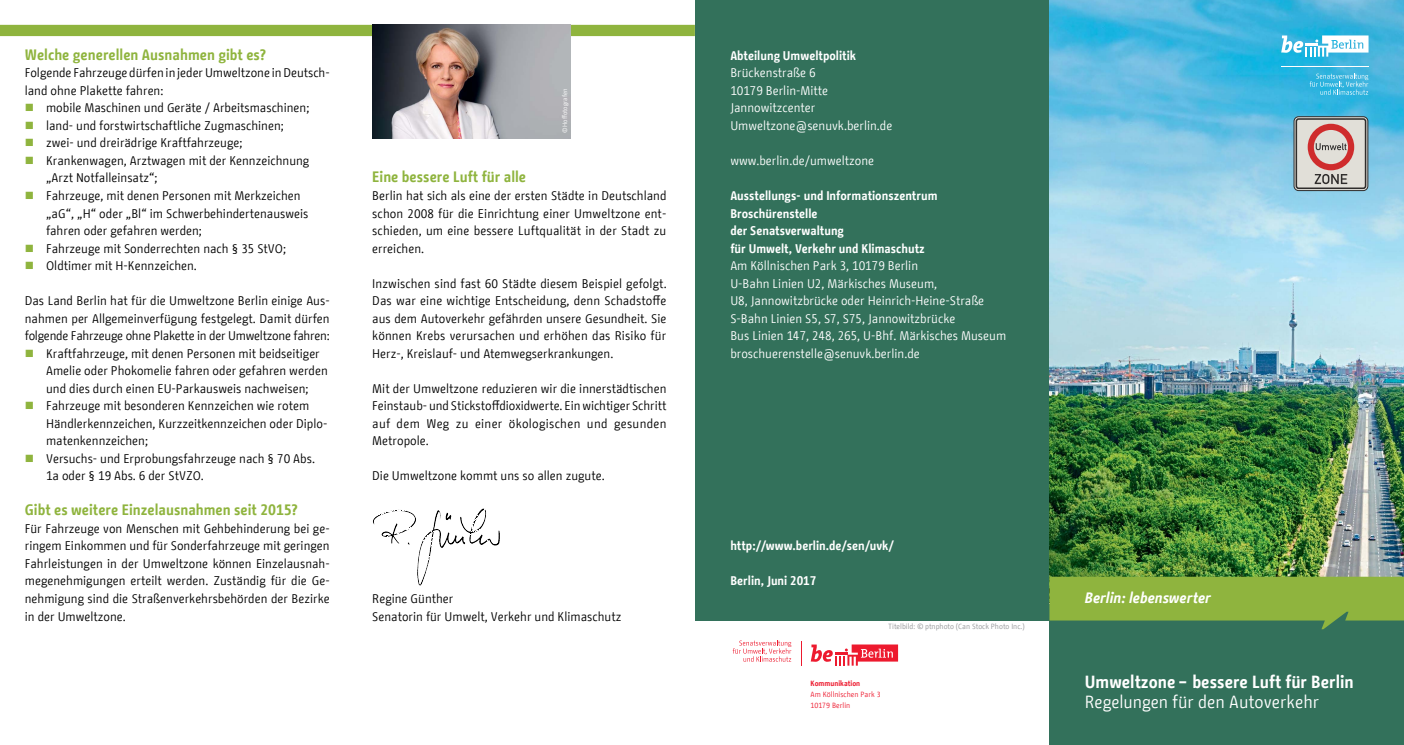
<style>
.page{position:relative;width:1404px;height:745px;background:#fff}
.page>*{position:absolute;margin:0;border:0;box-sizing:border-box;transform-origin:0 0}
._01_01_Umschlag_Tite{font:700 17.5px "BMF Change";color:#fff}
._01_01_Umschlag_Tite-2{font:17.5px "BMF Change";color:#fff}
._02_01_Innen_Kapitel{font:700 15px "BMF Change";color:#8fb43e}
._01_03_Umschlag_Kont{font:italic 700 15px "BMF Change";color:#fff}
._02_03_Innen_Fließte{font:12.5px/17.5px "BMF Change";color:#000;text-align:justify}
._02_04_Innen_Aufzähl{font:12.5px/17.5px "BMF Change";color:#000}
._03_03_Rückseite_Fli{font:12.5px "BMF Change";color:#fff}
._03_02_Rückseite_Tit{font:700 12.5px "BMF Change";color:#fff}
._02_08_Innen_Copyrig{font:7.5px "BMF Change";color:#939598}
._03_01_Absender{font:7.5px "BMF Change";color:#ed1a2e}
._03_01_Absender-2{font:700 7.5px "BMF Change";color:#ed1a2e}
._02_08_Innen_Copyrig-2{font:6.38px "BMF Change";color:#fff}
</style>
<div class="page">
<div style="left:0;top:25px;width:689px;height:11px;background:#8fb43e"></div>
<div style="left:1049px;top:0;width:354px;height:744px;background:#33715b"></div>
<div style="left:694px;top:0;width:355px;height:620px;background:#33715b"></div>
<img style="left:1049px;top:0;width:354px;height:576px">
<div style="left:1293px;top:116px;width:74px;height:74px;border:1px solid #2f2d2c;border-radius:5px"></div>
<div style="left:1296px;top:119px;width:69px;height:69px;background:#e1dfd8;border-radius:2px"></div>
<div style="left:1295px;top:118px;width:71px;height:71px;border:2px solid #2f2d2c;border-radius:2px"></div>
<div style="left:1307px;top:124px;width:46px;height:46px;background:#cf2c2d;border-radius:50%"></div>
<div style="left:1313px;top:130px;width:34px;height:34px;background:#e1dfd8;border-radius:50%"></div>
<svg style="left:1314px;top:174px;width:32px;height:10px"></svg>
<svg style="left:1315px;top:143px;width:31px;height:7px"></svg>
<svg style="left:1280px;top:35px;width:88px;height:22px;background:#96d9ee"></svg>
<hr style="left:1280px;top:66px;width:88px;height:1px;background:#fff">
<svg style="left:1309px;top:73px;width:59px;height:22px"></svg>
<svg style="left:1049px;top:576px;width:354px;height:53px"></svg>
<img style="left:372px;top:25px;width:198px;height:114px">
<svg style="left:373px;top:508px;width:127px;height:78px"></svg>
<svg style="left:810px;top:644px;width:88px;height:21px"></svg>
<svg style="left:732px;top:640px;width:59px;height:21px"></svg>
<p class="_02_01_Innen_Kapitel" style="left:25px;top:44px;width:242px">Welche generellen Ausnahmen gibt es?</p>
<p class="_02_03_Innen_Fließte" style="left:25px;top:64px;width:306px">Folgende Fahrzeuge dürfen in jeder Umweltzone in Deutsch&shy;land ohne Plakette fahren:</p>
<p class="_02_04_Innen_Aufzähl" style="left:46px;top:99px;width:265px">mobile Maschinen und Geräte / Arbeitsmaschinen;</p>
<p class="_02_04_Innen_Aufzähl" style="left:46px;top:117px;width:239px">land- und forstwirtschaftliche Zugmaschinen;</p>
<p class="_02_04_Innen_Aufzähl" style="left:46px;top:134px;width:198px">zwei- und dreirädrige Kraftfahrzeuge;</p>
<p class="_02_04_Innen_Aufzähl" style="left:46px;top:152px;width:265px">Krankenwagen, Arztwagen mit der Kennzeichnung „Arzt Notfalleinsatz“;</p>
<p class="_02_04_Innen_Aufzähl" style="left:46px;top:187px;width:264px">Fahrzeuge, mit denen Personen mit Merkzeichen „aG“, „H“ oder „Bl“ im Schwerbehindertenausweis fahren oder gefahren werden;</p>
<p class="_02_04_Innen_Aufzähl" style="left:46px;top:239px;width:241px">Fahrzeuge mit Sonderrechten nach § 35 StVO;</p>
<p class="_02_04_Innen_Aufzähl" style="left:46px;top:257px;width:152px">Oldtimer mit H-Kennzeichen.</p>
<p class="_02_03_Innen_Fließte" style="left:25px;top:292px;width:306px">Das Land Berlin hat für die Umweltzone Berlin einige Aus&shy;nahmen per Allgemeinverfügung festgelegt. Damit dürfen folgende Fahrzeuge ohne Plakette in der Umweltzone fahren:</p>
<p class="_02_04_Innen_Aufzähl" style="left:46px;top:344px;width:283px">Kraftfahrzeuge, mit denen Personen mit beidseitiger<br>Amelie oder Phokomelie fahren oder gefahren werden und dies durch einen EU-Parkausweis nachweisen;</p>
<p class="_02_04_Innen_Aufzähl" style="left:46px;top:397px;width:283px">Fahrzeuge mit besonderen Kennzeichen wie rotem<br>Händlerkennzeichen, Kurzzeitkennzeichen oder Diplo&shy;matenkennzeichen;</p>
<p class="_02_04_Innen_Aufzähl" style="left:46px;top:449px;width:270px">Versuchs- und Erprobungsfahrzeuge nach § 70 Abs.<br>1a oder § 19 Abs. 6 der StVZO.</p>
<p class="_02_01_Innen_Kapitel" style="left:25px;top:499px;width:274px">Gibt es weitere Einzelausnahmen seit 2015?</p>
<p class="_02_03_Innen_Fließte" style="left:25px;top:519px;width:306px">Für Fahrzeuge von Menschen mit Gehbehinderung bei ge&shy;ringem Einkommen und für Sonderfahrzeuge mit geringen Fahrleistungen in der Umweltzone können Einzelausnah&shy;megenehmigungen erteilt werden. Zuständig für die Ge&shy;nehmigung sind die Straßenverkehrsbehörden der Bezirke in der Umweltzone.</p>
<p class="_02_08_Innen_Copyrig-2" style="left:560px;top:133px;width:46px;rotate:-90deg">© Hoffotografen</p>
<p class="_02_01_Innen_Kapitel" style="left:372px;top:166px;width:155px">Eine bessere Luft für alle</p>
<p class="_02_03_Innen_Fließte" style="left:372px;top:187px;width:296px">Berlin hat sich als eine der ersten Städte in Deutschland schon 2008 für die Einrichtung einer Umweltzone ent&shy;schieden, um eine bessere Luftqualität in der Stadt zu erreichen.</p>
<p class="_02_03_Innen_Fließte" style="left:372px;top:274px;width:296px">Inzwischen sind fast 60 Städte diesem Beispiel gefolgt.<br>Das war eine wichtige Entscheidung, denn Schadstoffe aus dem Autoverkehr gefährden unsere Gesundheit. Sie können Krebs verursachen und erhöhen das Risiko für Herz-, Kreislauf- und Atemwegserkrankungen.</p>
<p class="_02_03_Innen_Fließte" style="left:372px;top:379px;width:296px">Mit der Umweltzone reduzieren wir die innerstädtischen Feinstaub- und Stickstoffdioxidwerte. Ein wichtiger Schritt auf dem Weg zu einer ökologischen und gesunden Metropole.</p>
<p class="_02_03_Innen_Fließte" style="left:372px;top:467px;width:234px">Die Umweltzone kommt uns so allen zugute.</p>
<p class="_02_03_Innen_Fließte" style="left:372px;top:589px;width:83px">Regine Günther</p>
<p class="_02_03_Innen_Fließte" style="left:372px;top:607px;width:250px">Senatorin für Umwelt, Verkehr und Klimaschutz</p>
<p class="_03_02_Rückseite_Tit" style="left:730px;top:46px;width:127px">Abteilung Umweltpolitik</p>
<p class="_03_03_Rückseite_Fli" style="left:730px;top:64px;width:87px">Brückenstraße 6</p>
<p class="_03_03_Rückseite_Fli" style="left:730px;top:82px;width:99px">10179 Berlin-Mitte</p>
<p class="_03_03_Rückseite_Fli" style="left:730px;top:99px;width:87px">Jannowitzcenter</p>
<p class="_03_03_Rückseite_Fli" style="left:730px;top:117px;width:163px">Umweltzone@senuvk.berlin.de</p>
<p class="_03_03_Rückseite_Fli" style="left:730px;top:152px;width:145px">www.berlin.de/umweltzone</p>
<p class="_03_02_Rückseite_Tit" style="left:730px;top:186px;width:209px">Ausstellungs- und Informationszentrum</p>
<p class="_03_02_Rückseite_Tit" style="left:730px;top:204px;width:89px">Broschürenstelle</p>
<p class="_03_02_Rückseite_Tit" style="left:730px;top:221px;width:115px">der Senatsverwaltung</p>
<p class="_03_02_Rückseite_Tit" style="left:730px;top:239px;width:196px">für Umwelt, Verkehr und Klimaschutz</p>
<p class="_03_03_Rückseite_Fli" style="left:730px;top:257px;width:189px">Am Köllnischen Park 3, 10179 Berlin</p>
<p class="_03_03_Rückseite_Fli" style="left:730px;top:274px;width:208px">U-Bahn Linien U2, Märkisches Museum,</p>
<p class="_03_03_Rückseite_Fli" style="left:730px;top:292px;width:255px">U8, Jannowitzbrücke oder Heinrich-Heine-Straße</p>
<p class="_03_03_Rückseite_Fli" style="left:730px;top:309px;width:226px">S-Bahn Linien S5, S7, S75, Jannowitzbrücke</p>
<p class="_03_03_Rückseite_Fli" style="left:730px;top:327px;width:277px">Bus Linien 147, 248, 265, U-Bhf. Märkisches Museum</p>
<p class="_03_03_Rückseite_Fli" style="left:730px;top:344px;width:191px">broschuerenstelle@senuvk.berlin.de</p>
<p class="_03_02_Rückseite_Tit" style="left:730px;top:536px;width:165px">http://www.berlin.de/sen/uvk/</p>
<p class="_03_02_Rückseite_Tit" style="left:730px;top:571px;width:87px">Berlin, Juni 2017</p>
<p class="_02_08_Innen_Copyrig" style="left:888px;top:621px;width:138px">Titelbild: © ptnphoto (Can Stock Photo Inc.)</p>
<p class="_03_01_Absender-2" style="left:810px;top:677px;width:51px">Kommunikation</p>
<p class="_03_01_Absender" style="left:810px;top:688px;width:72px">Am Köllnischen Park 3</p>
<p class="_03_01_Absender" style="left:810px;top:699px;width:41px">10179 Berlin</p>
<p class="_01_03_Umschlag_Kont" style="left:1084px;top:586px;width:127px">Berlin: lebenswerter</p>
<p class="_01_01_Umschlag_Tite" style="left:1084px;top:669px;width:270px">Umweltzone – bessere Luft für Berlin</p>
<p class="_01_01_Umschlag_Tite-2" style="left:1084px;top:689px;width:236px">Regelungen für den Autoverkehr</p>
</div>
